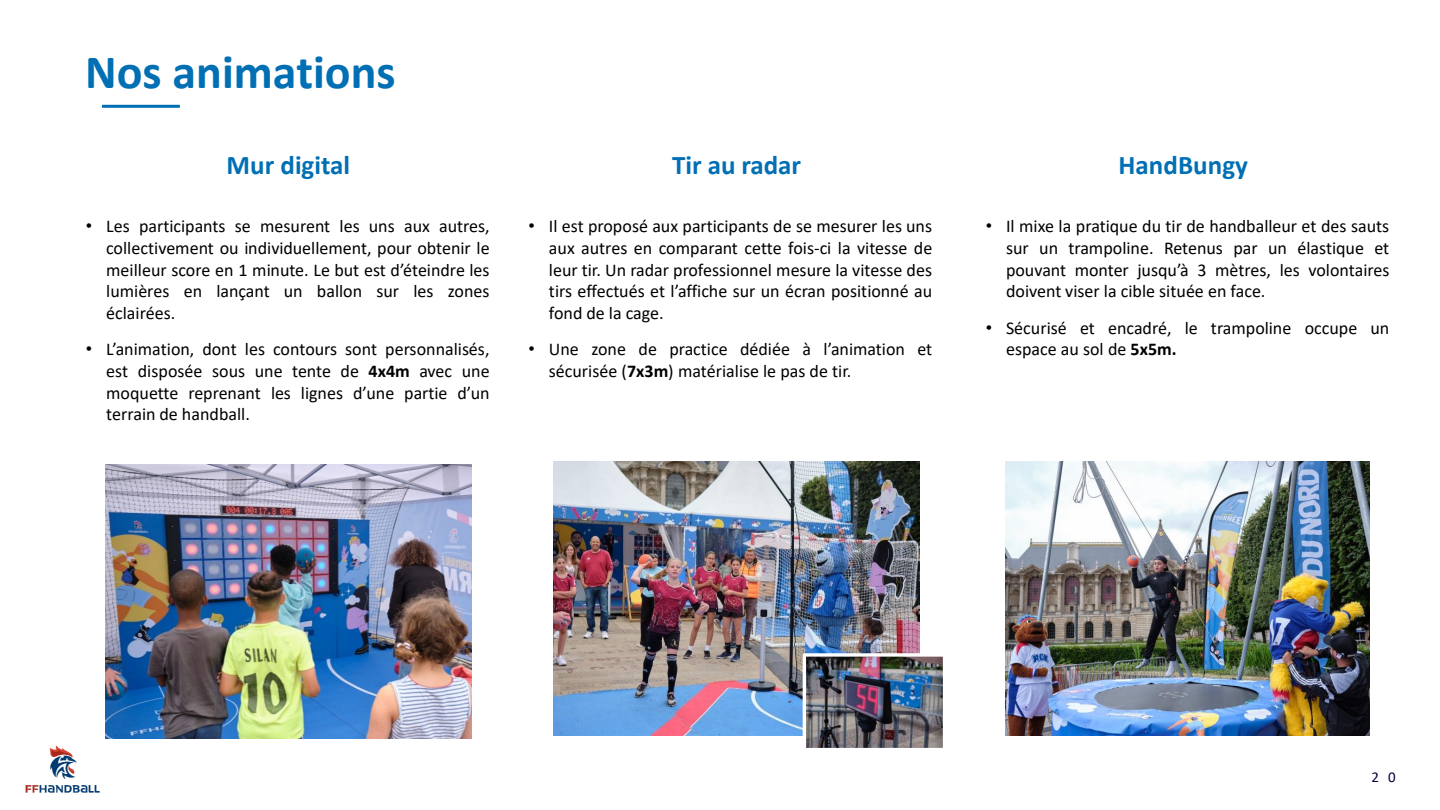
<style>
.page{position:relative;width:1440px;height:810px;background:#fff}
.page>*{position:absolute;margin:0;border:0;box-sizing:border-box;transform-origin:0 0}
.t1{font:700 48px "Calibri";color:#006fb4}
.t2{font:700 27px "Calibri";color:#006fb4}
.t3{font:18px/21.6px "Calibri";color:#000;text-align:justify}
.t4{font:15px "Calibri";color:#03003f}
.s1{font-family:"Arial"}
.s2{font-weight:700}
</style>
<div class="page">
<img style="left:25px;top:745px;width:75px;height:48px">
<hr style="left:102px;top:105px;width:78px;height:3px;background:#006fb4">
<img style="left:105px;top:465px;width:367px;height:274px">
<img style="left:554px;top:462px;width:366px;height:273px">
<img style="left:807px;top:657px;width:135px;height:90px">
<div style="left:803px;top:653px;width:143px;height:98px;border:3px solid #fff"></div>
<img style="left:1006px;top:462px;width:363px;height:273px">
<h2 class="t1" style="left:85px;top:52px;width:312px">Nos animations</h2>
<p class="t2" style="left:227px;top:153px;width:125px">Mur digital</p>
<p class="t2" style="left:672px;top:153px;width:131px">Tir au radar</p>
<p class="t2" style="left:1119px;top:153px;width:131px">HandBungy</p>
<p class="t3" style="left:106px;top:217px;width:385px;text-indent:-20px"><span class="s1">•</span> Les participants se mesurent les uns aux autres, collectivement ou individuellement, pour obtenir le meilleur score en 1 minute. Le but est d’éteindre les lumières en lançant un ballon sur les zones éclairées.</p>
<p class="t3" style="left:106px;top:340px;width:385px;text-indent:-20px"><span class="s1">•</span> L’animation, dont les contours sont personnalisés, est disposée sous une tente de <span class="s2">4x4m</span> avec une moquette reprenant les lignes d’une partie d’un terrain de handball.</p>
<p class="t3" style="left:549px;top:217px;width:385px;text-indent:-20px"><span class="s1">•</span> Il est proposé aux participants de se mesurer les uns aux autres en comparant cette fois-ci la vitesse de leur tir. Un radar professionnel mesure la vitesse des tirs effectués et l’affiche sur un écran positionné au fond de la cage.</p>
<p class="t3" style="left:549px;top:340px;width:385px;text-indent:-20px"><span class="s1">•</span> Une zone de practice dédiée à l’animation et sécurisée (<span class="s2">7x3m</span>) matérialise le pas de tir.</p>
<p class="t3" style="left:1006px;top:217px;width:385px;text-indent:-20px"><span class="s1">•</span> Il mixe la pratique du tir de handballeur et des sauts sur un trampoline. Retenus par un élastique et pouvant monter jusqu’à 3 mètres, les volontaires doivent viser la cible située en face.</p>
<p class="t3" style="left:1006px;top:319px;width:385px;text-indent:-20px"><span class="s1">•</span> Sécurisé et encadré, le trampoline occupe un espace au sol de <span class="s2">5x5m.</span></p>
<p class="t4" style="left:1371px;top:770px;width:26px">2 0</p>
</div>
